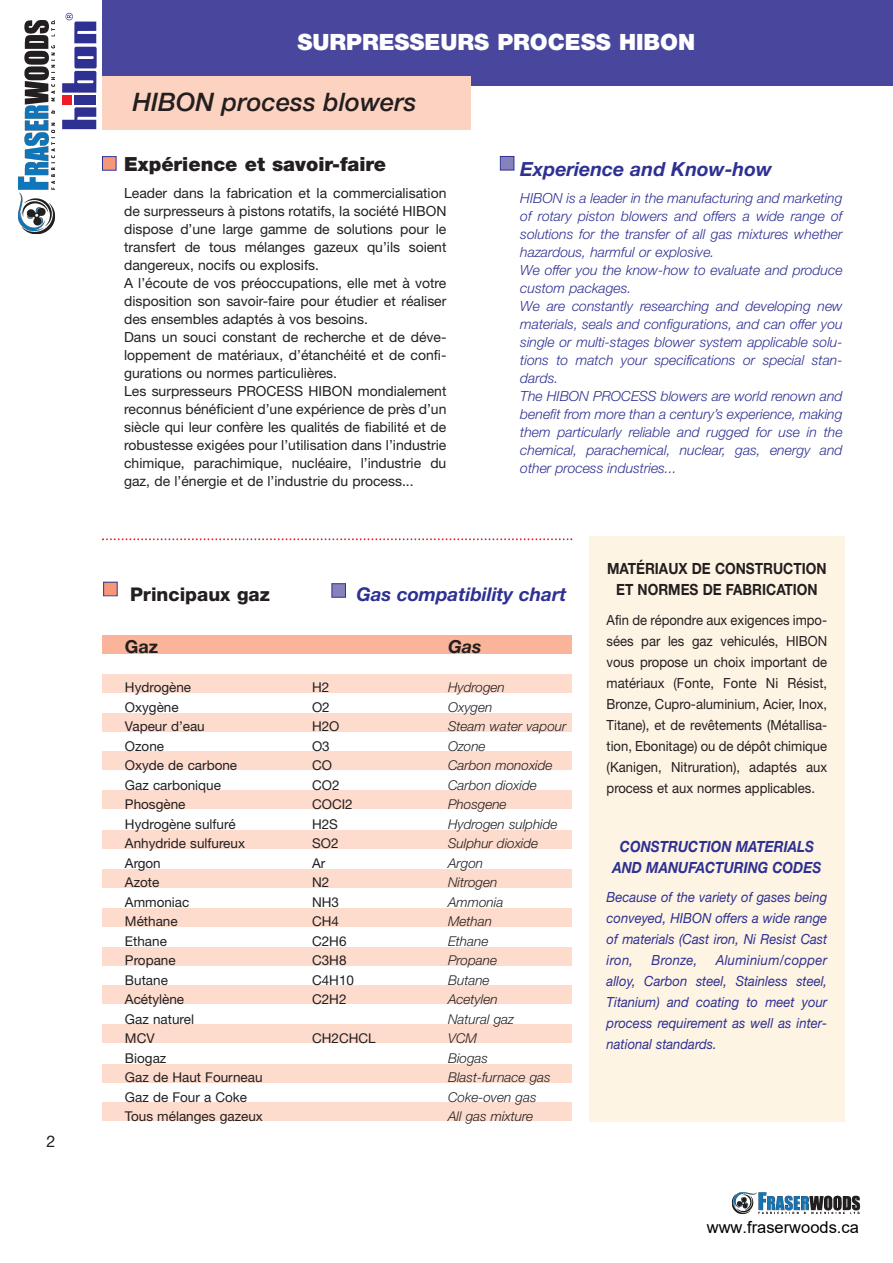
<style>
.page{position:relative;width:893px;height:1263px;background:#fff}
.page>*{position:absolute;margin:0;border:0;box-sizing:border-box;transform-origin:0 0}
.t1{font:italic 500 25.5px "Helvetica Neue";color:#231f20}
.t2{font:900 22.5px "Helvetica Neue";color:#fff}
.t3{font:900 19.5px "Helvetica Neue";color:#231f20}
.t4{font:italic 700 19.5px "Helvetica Neue";color:#2e3092}
.t5{font:italic 700 18.9px "Helvetica Neue";color:#2e3092}
.t6{font:800 18.9px "Helvetica Neue";color:#231f20}
.t7{font:700 18px "Helvetica Neue";color:#231f20}
.t8{font:italic 700 18px "Helvetica Neue";color:#231f20}
.t9{font:16.5px "Arial";color:#000}
.t10{font:16.05px "Helvetica Neue";color:#231f20}
.t11{font:700 15.45px/21.6px "Helvetica Neue";color:#231f20;text-align:center;scale:.89 1}
.t12{font:italic 700 15.45px/21px "Helvetica Neue";color:#2e3092;text-align:center;scale:.89 1}
.t13{font:13.95px/18px "Helvetica Neue";color:#231f20}
.t14{font:italic 300 13.95px/18px "Helvetica Neue";color:#2e3092}
.t15{font:13.95px/21px "Helvetica Neue";color:#231f20;text-align:justify;scale:.94 1}
.t16{font:italic 13.95px/21px "Helvetica Neue";color:#2e3092;text-align:justify;scale:.94 1}
.t17{font:13.5px "Helvetica Neue";color:#231f20}
.t18{font:italic 300 13.5px "Helvetica Neue";color:#231f20}
</style>
<div class="page">
<div style="left:103px;top:157px;width:13px;height:13px;background:#f6977a"></div>
<div style="left:102px;top:156px;width:15px;height:15px;border:1px solid #2e3092"></div>
<div style="left:102px;top:675px;width:470px;height:18px;background:#fddcce"></div>
<div style="left:102px;top:636px;width:470px;height:18px;background:#f9b49a"></div>
<div style="left:102px;top:713px;width:470px;height:18px;background:#fddcce"></div>
<div style="left:102px;top:752px;width:470px;height:18px;background:#fddcce"></div>
<div style="left:102px;top:791px;width:470px;height:18px;background:#fddcce"></div>
<div style="left:102px;top:830px;width:470px;height:18px;background:#fddcce"></div>
<div style="left:102px;top:869px;width:470px;height:18px;background:#fddcce"></div>
<div style="left:102px;top:908px;width:470px;height:18px;background:#fddcce"></div>
<div style="left:102px;top:948px;width:470px;height:18px;background:#fddcce"></div>
<div style="left:102px;top:986px;width:470px;height:18px;background:#fddcce"></div>
<div style="left:102px;top:1025px;width:470px;height:18px;background:#fddcce"></div>
<div style="left:102px;top:1064px;width:470px;height:18px;background:#fddcce"></div>
<div style="left:102px;top:1103px;width:470px;height:18px;background:#fddcce"></div>
<div style="left:102px;top:0;width:791px;height:85px;background:#48479d"></div>
<svg style="left:62px;top:107px;width:34px;height:22px"></svg>
<div style="left:62px;top:95px;width:10px;height:9px;background:#ee1d23"></div>
<div style="left:75px;top:95px;width:21px;height:9px;background:#2e3092"></div>
<svg style="left:62px;top:13px;width:35px;height:80px"></svg>
<div style="left:501px;top:157px;width:12px;height:13px;background:#8781bd"></div>
<div style="left:500px;top:156px;width:14px;height:15px;border:1px solid #2e3092"></div>
<svg style="left:102px;top:538px;width:470px;height:2px"></svg>
<div style="left:104px;top:583px;width:13px;height:12px;background:#f6977a"></div>
<div style="left:103px;top:582px;width:15px;height:14px;border:1px solid #2e3092"></div>
<div style="left:332px;top:584px;width:13px;height:13px;background:#8781bd"></div>
<div style="left:331px;top:583px;width:15px;height:15px;border:1px solid #2e3092"></div>
<div style="left:102px;top:76px;width:368px;height:54px;background:#fcd2c0"></div>
<div style="left:589px;top:537px;width:255px;height:585px;background:#fef4e4"></div>
<img style="left:18px;top:20px;width:37px;height:214px">
<img style="left:731px;top:1192px;width:130px;height:23px">
<p class="t10" style="left:47px;top:1136px;width:10px">2</p>
<h2 class="t2" style="left:297px;top:34px;width:399px">SURPRESSEURS PROCESS HIBON</h2>
<h1 class="t1" style="left:133px;top:92px;width:285px">HIBON process blowers</h1>
<h3 class="t3" style="left:124px;top:157px;width:264px">Expérience et savoir-faire</h3>
<p class="t13" style="left:124px;top:185px;width:324px">Leader dans la fabrication et la commercialisation de surpresseurs à pistons rotatifs, la société HIBON dispose d’une large gamme de solutions pour le transfert de tous mélanges gazeux qu’ils soient dangereux, nocifs ou explosifs.<br>A l’écoute de vos préoccupations, elle met à votre disposition son savoir-faire pour étudier et réaliser des ensembles adaptés à vos besoins.<br>Dans un souci constant de recherche et de déve&shy;loppement de matériaux, d’étanchéité et de confi&shy;gurations ou normes particulières.<br>Les surpresseurs PROCESS HIBON mondialement reconnus bénéficient d’une expérience de près d’un siècle qui leur confère les qualités de fiabilité et de robustesse exigées pour l’utilisation dans l’industrie chimique, parachimique, nucléaire, l’industrie du gaz, de l’énergie et de l’industrie du process...</p>
<h3 class="t4" style="left:520px;top:162px;width:253px">Experience and Know-how</h3>
<p class="t14" style="left:520px;top:190px;width:324px">HIBON is a leader in the manufacturing and marketing of rotary piston blowers and offers a wide range of solutions for the transfer of all gas mixtures whether hazardous, harmful or explosive.<br>We offer you the know-how to evaluate and produce custom packages.<br>We are constantly researching and developing new materials, seals and configurations, and can offer you single or multi-stages blower system applicable solu&shy;tions to match your specifications or special stan&shy;dards.<br>The HIBON PROCESS blowers are world renown and benefit from more than a century’s experience, making them particularly reliable and rugged for use in the chemical, parachemical, nuclear, gas, energy and other process industries...</p>
<h3 class="t6" style="left:130px;top:587px;width:141px">Principaux gaz</h3>
<h3 class="t5" style="left:356px;top:587px;width:211px">Gas compatibility chart</h3>
<p class="t7" style="left:125px;top:640px;width:35px">Gaz</p>
<p class="t8" style="left:448px;top:640px;width:35px">Gas</p>
<p class="t17" style="left:125px;top:682px;width:68px">Hydrogène</p>
<p class="t17" style="left:312px;top:682px;width:19px">H2</p>
<p class="t18" style="left:448px;top:682px;width:58px">Hydrogen</p>
<p class="t17" style="left:125px;top:702px;width:55px">Oxygène</p>
<p class="t17" style="left:312px;top:702px;width:19px">O2</p>
<p class="t18" style="left:448px;top:702px;width:46px">Oxygen</p>
<p class="t17" style="left:125px;top:721px;width:81px">Vapeur d’eau</p>
<p class="t17" style="left:312px;top:721px;width:29px">H2O</p>
<p class="t18" style="left:448px;top:721px;width:120px">Steam water vapour</p>
<p class="t17" style="left:125px;top:741px;width:41px">Ozone</p>
<p class="t17" style="left:312px;top:741px;width:19px">O3</p>
<p class="t18" style="left:448px;top:741px;width:39px">Ozone</p>
<p class="t17" style="left:125px;top:760px;width:114px">Oxyde de carbone</p>
<p class="t17" style="left:312px;top:760px;width:22px">CO</p>
<p class="t18" style="left:448px;top:760px;width:106px">Carbon monoxide</p>
<p class="t17" style="left:125px;top:780px;width:98px">Gaz carbonique</p>
<p class="t17" style="left:312px;top:780px;width:29px">CO2</p>
<p class="t18" style="left:448px;top:780px;width:90px">Carbon dioxide</p>
<p class="t17" style="left:125px;top:799px;width:62px">Phosgène</p>
<p class="t17" style="left:312px;top:799px;width:42px">COCI2</p>
<p class="t18" style="left:448px;top:799px;width:60px">Phosgene</p>
<p class="t17" style="left:125px;top:819px;width:112px">Hydrogène sulfuré</p>
<p class="t17" style="left:312px;top:819px;width:28px">H2S</p>
<p class="t18" style="left:448px;top:819px;width:111px">Hydrogen sulphide</p>
<p class="t17" style="left:125px;top:838px;width:122px">Anhydride sulfureux</p>
<p class="t17" style="left:312px;top:838px;width:28px">SO2</p>
<p class="t18" style="left:448px;top:838px;width:92px">Sulphur dioxide</p>
<p class="t17" style="left:125px;top:858px;width:37px">Argon</p>
<p class="t17" style="left:312px;top:858px;width:15px">Ar</p>
<p class="t18" style="left:448px;top:858px;width:37px">Argon</p>
<p class="t17" style="left:125px;top:877px;width:36px">Azote</p>
<p class="t17" style="left:312px;top:877px;width:19px">N2</p>
<p class="t18" style="left:448px;top:877px;width:51px">Nitrogen</p>
<p class="t17" style="left:125px;top:897px;width:66px">Ammoniac</p>
<p class="t17" style="left:312px;top:897px;width:28px">NH3</p>
<p class="t18" style="left:448px;top:897px;width:57px">Ammonia</p>
<p class="t17" style="left:125px;top:916px;width:54px">Méthane</p>
<p class="t17" style="left:312px;top:916px;width:28px">CH4</p>
<p class="t18" style="left:448px;top:916px;width:46px">Methan</p>
<p class="t17" style="left:125px;top:936px;width:44px">Ethane</p>
<p class="t17" style="left:312px;top:936px;width:36px">C2H6</p>
<p class="t18" style="left:448px;top:936px;width:42px">Ethane</p>
<p class="t17" style="left:125px;top:955px;width:52px">Propane</p>
<p class="t17" style="left:312px;top:955px;width:36px">C3H8</p>
<p class="t18" style="left:448px;top:955px;width:51px">Propane</p>
<p class="t17" style="left:125px;top:975px;width:45px">Butane</p>
<p class="t17" style="left:312px;top:975px;width:44px">C4H10</p>
<p class="t18" style="left:448px;top:975px;width:43px">Butane</p>
<p class="t17" style="left:125px;top:994px;width:61px">Acétylène</p>
<p class="t17" style="left:312px;top:994px;width:36px">C2H2</p>
<p class="t18" style="left:448px;top:994px;width:51px">Acetylen</p>
<p class="t17" style="left:125px;top:1014px;width:71px">Gaz naturel</p>
<p class="t18" style="left:448px;top:1014px;width:67px">Natural gaz</p>
<p class="t17" style="left:125px;top:1033px;width:31px">MCV</p>
<p class="t17" style="left:312px;top:1033px;width:65px">CH2CHCL</p>
<p class="t18" style="left:448px;top:1033px;width:31px">VCM</p>
<p class="t17" style="left:125px;top:1053px;width:43px">Biogaz</p>
<p class="t18" style="left:448px;top:1053px;width:42px">Biogas</p>
<p class="t17" style="left:125px;top:1072px;width:139px">Gaz de Haut Fourneau</p>
<p class="t18" style="left:448px;top:1072px;width:104px">Blast-furnace gas</p>
<p class="t17" style="left:125px;top:1092px;width:124px">Gaz de Four a Coke</p>
<p class="t18" style="left:448px;top:1092px;width:90px">Coke-oven gas</p>
<p class="t17" style="left:125px;top:1111px;width:139px">Tous mélanges gazeux</p>
<p class="t18" style="left:448px;top:1111px;width:87px">All gas mixture</p>
<p class="t11" style="left:607px;top:559px;width:248px">MATÉRIAUX DE CONSTRUCTION<br>ET NORMES DE FABRICATION</p>
<p class="t15" style="left:607px;top:611px;width:236px">Afin de répondre aux exigences impo&shy;sées par les gaz vehiculés, HIBON vous propose un choix important de matériaux (Fonte, Fonte Ni Résist, Bronze, Cupro-aluminium, Acier, Inox, Titane), et de revêtements (Métallisa&shy;tion, Ebonitage) ou de dépôt chimique (Kanigen, Nitruration), adaptés aux process et aux normes applicables.</p>
<p class="t12" style="left:612px;top:837px;width:236px">CONSTRUCTION MATERIALS<br>AND MANUFACTURING CODES</p>
<p class="t16" style="left:607px;top:888px;width:236px">Because of the variety of gases being conveyed, HIBON offers a wide range of materials (Cast iron, Ni Resist Cast iron,</p>
<p class="t16" style="left:607px;top:951px;width:236px;text-indent:109px">Aluminium/copper alloy, Carbon steel, Stainless steel, Titanium) and coating to meet your process requirement as well as inter&shy;national standards.</p>
<p class="t16" style="left:651px;top:951px;width:50px">Bronze,</p>
<p class="t9" style="left:707px;top:1215px;width:154px">www.fraserwoods.ca</p>
</div>
